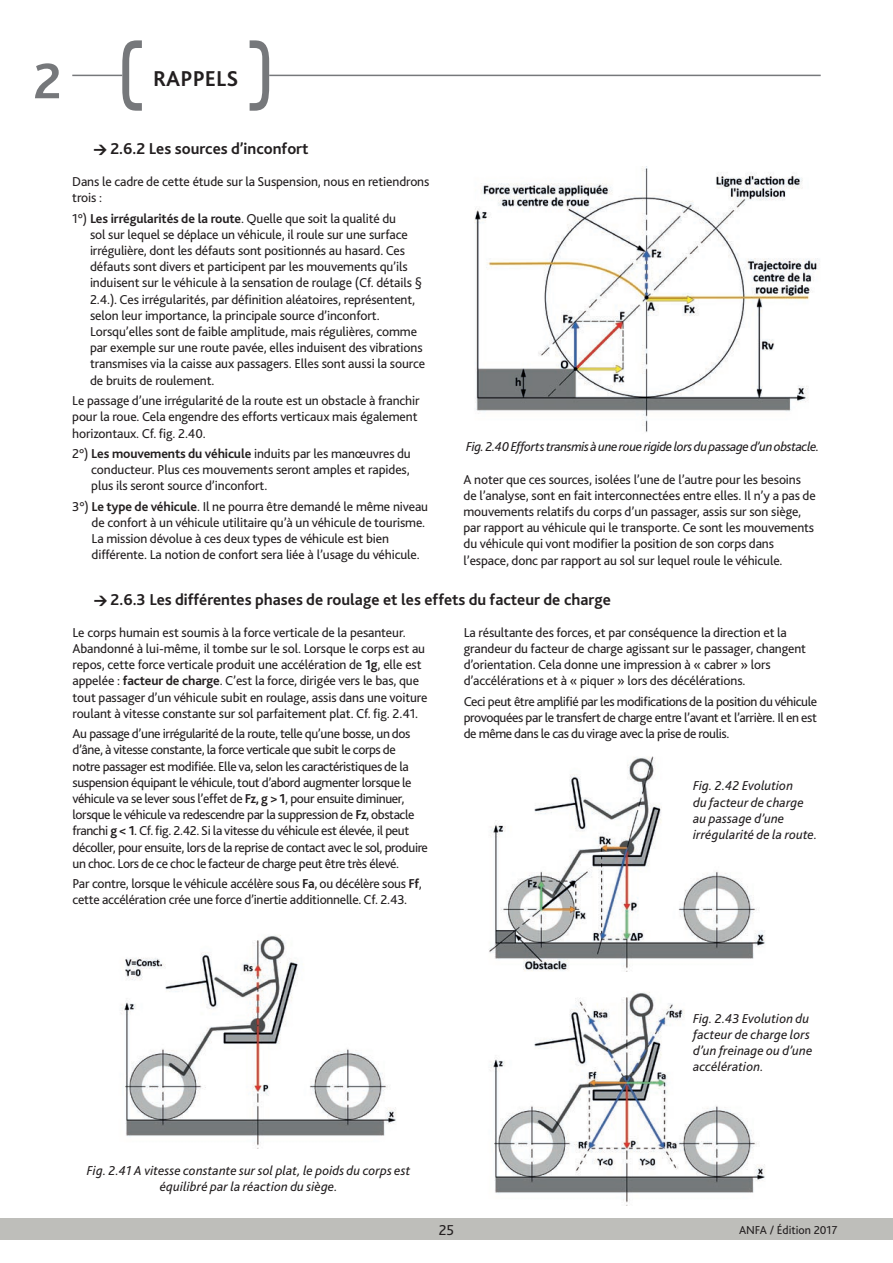
<style>
.page{position:relative;width:893px;height:1263px;background:#fff}
.page>*{position:absolute;margin:0;border:0;box-sizing:border-box;transform-origin:0 0}
.t1{font:700 52.5px "Bliss 2";color:#76787b}
.t2{font:700 22.5px "Bliss 2";color:#231f20}
.t3{font:700 16.5px "Bliss 2";color:#231f20}
.t4{font:15px "Bliss 2";color:#231f20}
.t5{font:13.5px/16.2px "Bliss 2";letter-spacing:-.01em;color:#231f20}
.t6{font:13.5px/16.2px "Bliss 2";letter-spacing:-.03em;color:#231f20}
.t7{font:italic 13.5px/16.2px "Bliss 2";letter-spacing:.005em;color:#231f20}
.t8{font:italic 13.5px "Bliss 2";letter-spacing:-.025em;color:#231f20}
.t9{font:12px "Bliss 2";color:#231f20}
.s1{font-family:"DIN";font-weight:900;font-size:13.5px}
.s2{font-weight:700}
</style>
<div class="page">
<hr style="left:72px;top:75px;width:50px;height:1px;background:#76787b">
<svg style="left:122px;top:40px;width:20px;height:71px"></svg>
<svg style="left:250px;top:40px;width:19px;height:71px"></svg>
<hr style="left:269px;top:75px;width:552px;height:1px;background:#76787b">
<div style="left:0;top:1218px;width:893px;height:21px;background:#bebeba"></div>
<img style="left:489px;top:756px;width:276px;height:215px">
<img style="left:474px;top:166px;width:346px;height:266px">
<img style="left:490px;top:992px;width:275px;height:214px">
<img style="left:121px;top:935px;width:275px;height:214px">
<h1 class="t1" style="left:33px;top:48px;width:30px">2</h1>
<h2 class="t2" style="left:153px;top:65px;width:87px">RAPPELS</h2>
<p class="t3" style="left:94px;top:138px;width:217px"><span class="s1">&gt;</span> 2.6.2 Les sources d’inconfort</p>
<p class="t5" style="left:72px;top:173px;width:359px">Dans le cadre de cette étude sur la Suspension, nous en retiendrons trois :</p>
<p class="t5" style="left:90px;top:210px;width:337px;text-indent:-18px">1°) <span class="s2">Les irrégularités de la route</span>. Quelle que soit la qualité du<br>sol sur lequel se déplace un véhicule, il roule sur une surface irrégulière, dont les défauts sont positionnés au hasard. Ces défauts sont divers et participent par les mouvements qu’ils induisent sur le véhicule à la sensation de roulage (Cf. détails § 2.4.). Ces irrégularités, par définition aléatoires, représentent, selon leur importance, la principale source d’inconfort.<br>Lorsqu’elles sont de faible amplitude, mais régulières, comme par exemple sur une route pavée, elles induisent des vibrations transmises via la caisse aux passagers. Elles sont aussi la source de bruits de roulement.</p>
<p class="t5" style="left:72px;top:392px;width:349px">Le passage d’une irrégularité de la route est un obstacle à franchir pour la roue. Cela engendre des efforts verticaux mais également horizontaux. Cf. fig. 2.40.</p>
<p class="t5" style="left:91px;top:445px;width:321px;text-align:justify;text-indent:-19px">2°) <span class="s2">Les mouvements du véhicule</span> induits par les manœuvres du conducteur. Plus ces mouvements seront amples et rapides, plus ils seront source d’inconfort.</p>
<p class="t5" style="left:92px;top:498px;width:338px;text-indent:-19px">3°) <span class="s2">Le type de véhicule</span>. Il ne pourra être demandé le même niveau de confort à un véhicule utilitaire qu’à un véhicule de tourisme.<br>La mission dévolue à ces deux types de véhicule est bien différente. La notion de confort sera liée à l’usage du véhicule.</p>
<p class="t8" style="left:466px;top:438px;width:355px">Fig. 2.40 Efforts transmis à une roue rigide lors du passage d’un obstacle.</p>
<p class="t5" style="left:463px;top:471px;width:354px">A noter que ces sources, isolées l’une de l’autre pour les besoins de l’analyse, sont en fait interconnectées entre elles. Il n’y a pas de mouvements relatifs du corps d’un passager, assis sur son siège, par rapport au véhicule qui le transporte. Ce sont les mouvements du véhicule qui vont modifier la position de son corps dans l’espace, donc par rapport au sol sur lequel roule le véhicule.</p>
<p class="t3" style="left:94px;top:589px;width:518px"><span class="s1">&gt;</span> 2.6.3 Les différentes phases de roulage et les effets du facteur de charge</p>
<p class="t5" style="left:73px;top:624px;width:356px">Le corps humain est soumis à la force verticale de la pesanteur.<br>Abandonné à lui-même, il tombe sur le sol. Lorsque le corps est au repos, cette force verticale produit une accélération de <span class="s2">1g</span>, elle est appelée : <span class="s2">facteur de charge</span>. C’est la force, dirigée vers le bas, que tout passager d’un véhicule subit en roulage, assis dans une voiture roulant à vitesse constante sur sol parfaitement plat. Cf. fig. 2.41.</p>
<p class="t6" style="left:73px;top:725px;width:357px">Au passage d’une irrégularité de la route, telle qu’une bosse, un dos d’âne, à vitesse constante, la force verticale que subit le corps de<br>notre passager est modifiée. Elle va, selon les caractéristiques de la suspension équipant le véhicule, tout d’abord augmenter lorsque le véhicule va se lever sous l’effet de <span class="s2">Fz, g &gt; 1</span>, pour ensuite diminuer, lorsque le véhicule va redescendre par la suppression de <span class="s2">Fz</span>, obstacle franchi <span class="s2">g &lt; 1</span>. Cf. fig. 2.42. Si la vitesse du véhicule est élevée, il peut décoller, pour ensuite, lors de la reprise de contact avec le sol, produire un choc. Lors de ce choc le facteur de charge peut être très élevé.</p>
<p class="t5" style="left:73px;top:875px;width:351px">Par contre, lorsque le véhicule accélère sous <span class="s2">Fa</span>, ou décélère sous <span class="s2">Ff</span>, cette accélération crée une force d’inertie additionnelle. Cf. 2.43.</p>
<p class="t5" style="left:464px;top:624px;width:344px">La résultante des forces, et par conséquence la direction et la grandeur du facteur de charge agissant sur le passager, changent d’orientation. Cela donne une impression à « cabrer » lors d’accélérations et à « piquer » lors des décélérations.</p>
<p class="t5" style="left:464px;top:693px;width:355px;text-align:justify">Ceci peut être amplifié par les modifications de la position du véhicule provoquées par le transfert de charge entre l’avant et l’arrière. Il en est de même dans le cas du virage avec la prise de roulis.</p>
<p class="t7" style="left:693px;top:777px;width:126px">Fig. 2.42 Evolution<br>du facteur de charge au passage d’une irrégularité de la route.</p>
<p class="t7" style="left:693px;top:1010px;width:121px">Fig. 2.43 Evolution du facteur de charge lors d’un freinage ou d’une accélération.</p>
<p class="t7" style="left:87px;top:1161px;width:325px;text-align:center">Fig. 2.41 A vitesse constante sur sol plat, le poids du corps est équilibré par la réaction du siège.</p>
<p class="t4" style="left:439px;top:1221px;width:17px">25</p>
<p class="t9" style="left:739px;top:1223px;width:100px">ANFA / Édition 2017</p>
</div>
